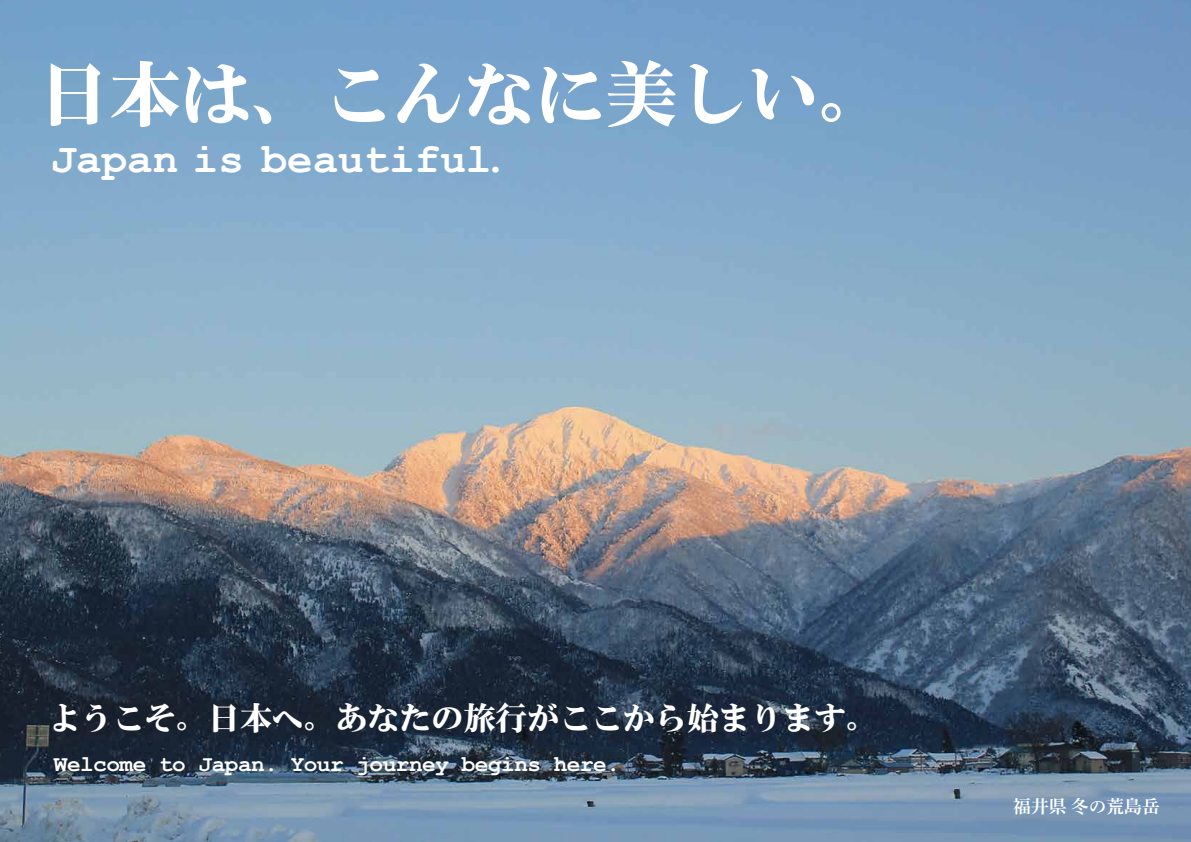
<style>
.page{position:relative;width:1191px;height:842px;background:#fff}
.page>*{position:absolute;margin:0;border:0;box-sizing:border-box;transform-origin:0 0}
.t1{font:70.9px "Ro H Mincho Std UB";color:#fff}
.t2{font:700 42.5px "Courier New";color:#fff}
.t3{font:31.9px "Ro H Mincho Std UB";color:#fff}
.t4{font:700 22.7px "Courier New";letter-spacing:-.02em;color:#fff}
.t5{font:17.7px "Shuei Min Pr 6 B";color:#fff}
</style>
<div class="page">
<img style="left:0;top:0;width:1191px;height:842px">
<h1 class="t1" style="left:39px;top:48px;width:852px">日本は、こんなに美しい。</h1>
<h2 class="t2" style="left:51px;top:132px;width:459px">Japan is beautiful.</h2>
<h3 class="t3" style="left:49px;top:697px;width:831px">ようこそ。日本へ。あなたの旅行がここから始まります。</h3>
<p class="t4" style="left:54px;top:749px;width:568px">Welcome to Japan. Your journey begins here.</p>
<p class="t5" style="left:1013px;top:796px;width:148px">福井県 冬の荒島岳</p>
</div>
